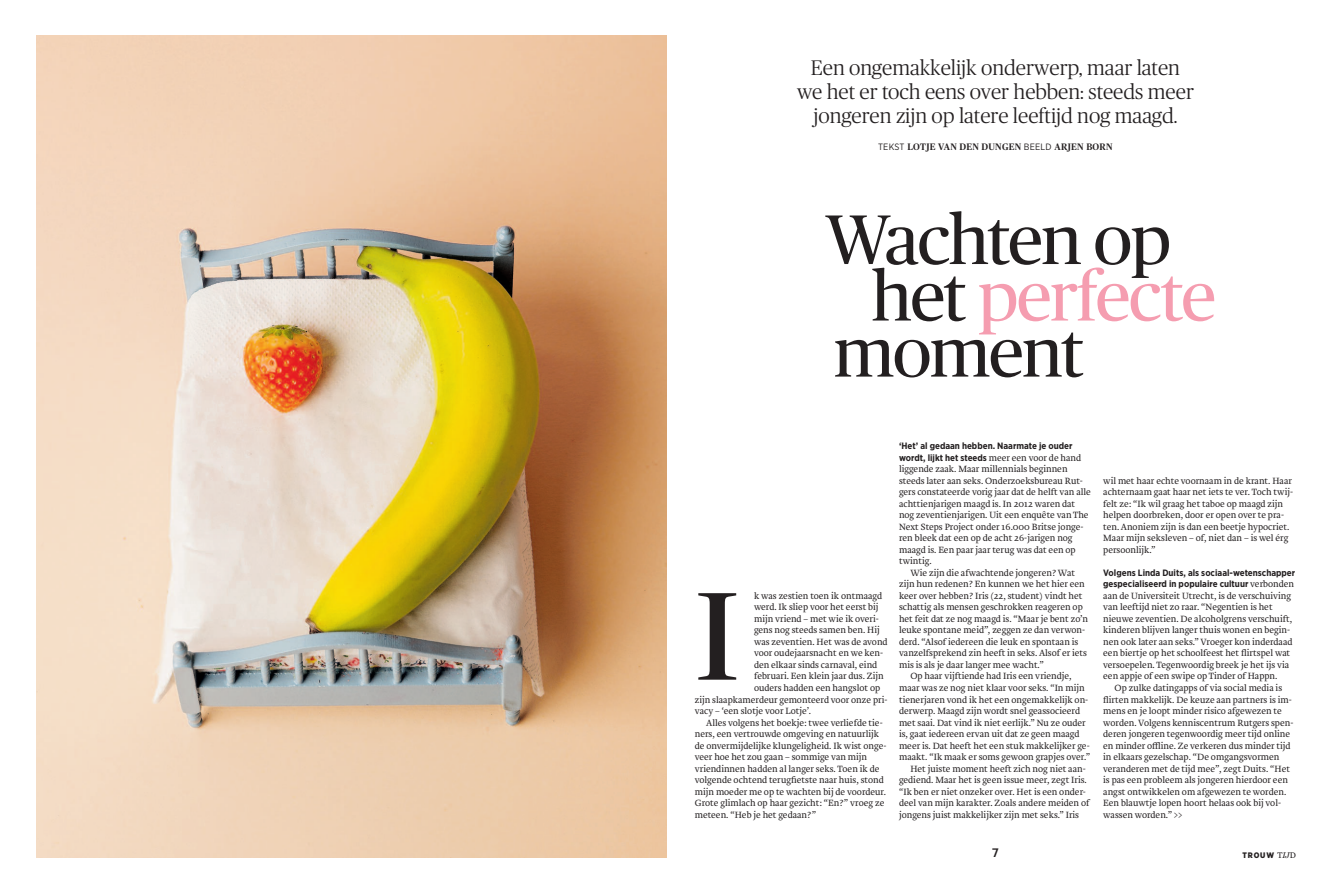
<style>
.page{position:relative;width:1333px;height:893px;background:#fff}
.page>*{position:absolute;margin:0;border:0;box-sizing:border-box;transform-origin:0 0}
.t1{font:124.8px "Publico Headline";color:#231f20;scale:1.14 1}
.t2{font:70px/56px "Publico Headline";letter-spacing:-.025em;color:#231f20}
.t3{font:300 21px/24px "Publico Headline";color:#231f20;text-align:center}
.t4{font:500 12px "Graphik";color:#231f20}
.t5{font:300 9.4px/11.5px "Brioni Std";color:#231f20}
.t6{font:500 9.4px "Publico Headline";letter-spacing:.035em;color:#231f20}
.t7{font:700 9.2px/11.5px "Gotham Narrow";color:#231f20}
.t8{font:900 8px "Gotham Narrow";letter-spacing:.1em;color:#231f20}
.s1{font-family:"Gotham Narrow";font-weight:400;font-size:9.2px}
.s2{color:#f59db0}
.s3{font-family:"Brioni Std";font-weight:300;font-size:9.4px}
.s4{font-family:"Georgia";font-weight:400;font-size:8.2px}
.s5{font-family:"Georgia";font-weight:400;font-style:italic;font-size:8.2px}
</style>
<div class="page">
<img style="left:37px;top:35px;width:629px;height:822px">
<h3 class="t3" style="left:797px;top:57px;width:398px">Een ongemakkelijk onderwerp, maar laten we het er toch eens over hebben: steeds meer jongeren zijn op latere leeftijd nog maagd.</h3>
<p class="t6" style="left:878px;top:143px;width:236px"><span class="s1">TEKST</span> LOTJE VAN DEN DUNGEN <span class="s1">BEELD</span> ARJEN BORN</p>
<h2 class="t2" style="left:825px;top:217px;width:347px">Wachten op</h2>
<h2 class="t2" style="left:833px;top:273px;width:384px;text-indent:38px">het <span class="s2">perfecte </span>moment</h2>
<h1 class="t1" style="left:694px;top:585px;width:41px">I</h1>
<p class="t5" style="left:754px;top:591px;width:129px">k was zestien toen ik ontmaagd</p>
<p class="t5" style="left:754px;top:603px;width:126px">werd. Ik sliep voor het eerst bij</p>
<p class="t5" style="left:754px;top:614px;width:126px">mijn vriend – met wie ik overi-</p>
<p class="t5" style="left:754px;top:626px;width:127px">gens nog steeds samen ben. Hij</p>
<p class="t5" style="left:754px;top:637px;width:135px">was zeventien. Het was de avond</p>
<p class="t5" style="left:754px;top:649px;width:131px">voor oudejaarsnacht en we ken-</p>
<p class="t5" style="left:754px;top:660px;width:125px">den elkaar sinds carnaval, eind</p>
<p class="t5" style="left:754px;top:672px;width:131px">februari. Een klein jaar dus. Zijn</p>
<p class="t5" style="left:754px;top:683px;width:128px">ouders hadden een hangslot op</p>
<p class="t5" style="left:694px;top:695px;width:194px">zijn slaapkamerdeur gemonteerd voor onze pri-</p>
<p class="t5" style="left:694px;top:706px;width:118px">vacy – ‘een slotje voor Lotje’.</p>
<p class="t5" style="left:706px;top:718px;width:178px">Alles volgens het boekje: twee verliefde tie-</p>
<p class="t5" style="left:694px;top:729px;width:186px">ners, een vertrouwde omgeving en natuurlijk</p>
<p class="t5" style="left:694px;top:741px;width:193px">de onvermijdelijke klungeligheid. Ik wist onge-</p>
<p class="t5" style="left:694px;top:752px;width:174px">veer hoe het zou gaan – sommige van mijn</p>
<p class="t5" style="left:694px;top:764px;width:186px">vriendinnen hadden al langer seks. Toen ik de</p>
<p class="t5" style="left:694px;top:775px;width:190px">volgende ochtend terugfietste naar huis, stond</p>
<p class="t5" style="left:694px;top:787px;width:193px">mijn moeder me op te wachten bij de voordeur.</p>
<p class="t5" style="left:694px;top:798px;width:191px">Grote glimlach op haar gezicht: “En?” vroeg ze</p>
<p class="t5" style="left:694px;top:810px;width:123px">meteen. “Heb je het gedaan?”</p>
<p class="t7" style="left:899px;top:441px;width:183px">‘Het’ al gedaan hebben. Naarmate je ouder wordt, lijkt het steeds <span class="s3">meer een voor de hand</span></p>
<p class="t5" style="left:899px;top:465px;width:170px">liggende zaak. Maar millennials beginnen</p>
<p class="t5" style="left:899px;top:476px;width:185px">steeds later aan seks. Onderzoeksbureau Rut-</p>
<p class="t5" style="left:899px;top:488px;width:193px">gers constateerde vorig jaar dat de helft van alle</p>
<p class="t5" style="left:899px;top:499px;width:178px">achttienjarigen maagd is. In 2012 waren dat</p>
<p class="t5" style="left:899px;top:511px;width:191px">nog zeventienjarigen. Uit een enquête van The</p>
<p class="t5" style="left:899px;top:522px;width:186px">Next Steps Project onder 16.000 Britse jonge-</p>
<p class="t5" style="left:899px;top:534px;width:175px">ren bleek dat een op de acht 26-jarigen nog</p>
<p class="t5" style="left:899px;top:545px;width:178px">maagd is. Een paar jaar terug was dat een op</p>
<p class="t5" style="left:899px;top:557px;width:34px">twintig.</p>
<p class="t5" style="left:910px;top:568px;width:166px">Wie zijn die afwachtende jongeren? Wat</p>
<p class="t5" style="left:899px;top:580px;width:187px">zijn hun redenen? En kunnen we het hier een</p>
<p class="t5" style="left:899px;top:591px;width:185px">keer over hebben? Iris (22, student) vindt het</p>
<p class="t5" style="left:899px;top:603px;width:185px">schattig als mensen geschrokken reageren op</p>
<p class="t5" style="left:899px;top:614px;width:191px">het feit dat ze nog maagd is. “Maar je bent zo’n</p>
<p class="t5" style="left:899px;top:626px;width:188px">leuke spontane meid”, zeggen ze dan verwon-</p>
<p class="t5" style="left:899px;top:637px;width:181px">derd. “Alsof iedereen die leuk en spontaan is</p>
<p class="t5" style="left:899px;top:649px;width:189px">vanzelfsprekend zin heeft in seks. Alsof er iets</p>
<p class="t5" style="left:899px;top:660px;width:146px">mis is als je daar langer mee wacht.”</p>
<p class="t5" style="left:910px;top:672px;width:163px">Op haar vijftiende had Iris een vriendje,</p>
<p class="t5" style="left:899px;top:683px;width:187px">maar was ze nog niet klaar voor seks. “In mijn</p>
<p class="t5" style="left:899px;top:695px;width:191px">tienerjaren vond ik het een ongemakkelijk on-</p>
<p class="t5" style="left:899px;top:706px;width:182px">derwerp. Maagd zijn wordt snel geassocieerd</p>
<p class="t5" style="left:899px;top:718px;width:188px">met saai. Dat vind ik niet eerlijk.” Nu ze ouder</p>
<p class="t5" style="left:899px;top:729px;width:182px">is, gaat iedereen ervan uit dat ze geen maagd</p>
<p class="t5" style="left:899px;top:741px;width:192px">meer is. Dat heeft het een stuk makkelijker ge-</p>
<p class="t5" style="left:899px;top:752px;width:192px">maakt. “Ik maak er soms gewoon grapjes over.”</p>
<p class="t5" style="left:910px;top:764px;width:177px">Het juiste moment heeft zich nog niet aan-</p>
<p class="t5" style="left:899px;top:775px;width:189px">gediend. Maar het is geen issue meer, zegt Iris.</p>
<p class="t5" style="left:899px;top:787px;width:188px">“Ik ben er niet onzeker over. Het is een onder-</p>
<p class="t5" style="left:899px;top:798px;width:192px">deel van mijn karakter. Zoals andere meiden of</p>
<p class="t5" style="left:899px;top:810px;width:181px">jongens juist makkelijker zijn met seks.” Iris</p>
<p class="t5" style="left:1103px;top:476px;width:191px">wil met haar echte voornaam in de krant. Haar achternaam gaat haar net iets te ver. Toch twij&shy;felt ze: “Ik wil graag het taboe op maagd zijn helpen doorbreken, door er open over te pra&shy;ten. Anoniem zijn is dan een beetje hypocriet.<br>Maar mijn seksleven – of, niet dan – is wel érg persoonlijk.”</p>
<p class="t7" style="left:1103px;top:568px;width:193px">Volgens Linda Duits, als sociaal-wetenschapper gespecialiseerd in populaire cultuur <span class="s3">verbonden</span></p>
<p class="t5" style="left:1103px;top:591px;width:191px">aan de Universiteit Utrecht, is de verschuiving van leeftijd niet zo raar. “Negentien is het nieuwe zeventien. De alcoholgrens verschuift, kinderen blijven langer thuis wonen en begin&shy;nen ook later aan seks.” Vroeger kon inderdaad een biertje op het schoolfeest het flirtspel wat versoepelen. Tegenwoordig breek je het ijs via een appje of een swipe op Tinder of Happn.</p>
<p class="t5" style="left:1103px;top:683px;width:192px;text-indent:11px">Op zulke datingapps of via social media is flirten makkelijk. De keuze aan partners is im&shy;mens en je loopt minder risico afgewezen te worden. Volgens kenniscentrum Rutgers spen&shy;deren jongeren tegenwoordig meer tijd online en minder offline. Ze verkeren dus minder tijd in elkaars gezelschap. “De omgangsvormen veranderen met de tijd mee”, zegt Duits. “Het is pas een probleem als jongeren hierdoor een angst ontwikkelen om afgewezen te worden.<br>Een blauwtje lopen hoort helaas ook bij vol&shy;wassen worden.” &gt;&gt;</p>
<p class="t4" style="left:992px;top:848px;width:8px">7</p>
<p class="t8" style="left:1242px;top:852px;width:55px">TROUW <span class="s4">t</span><span class="s5">ij</span><span class="s4">d</span></p>
</div>
